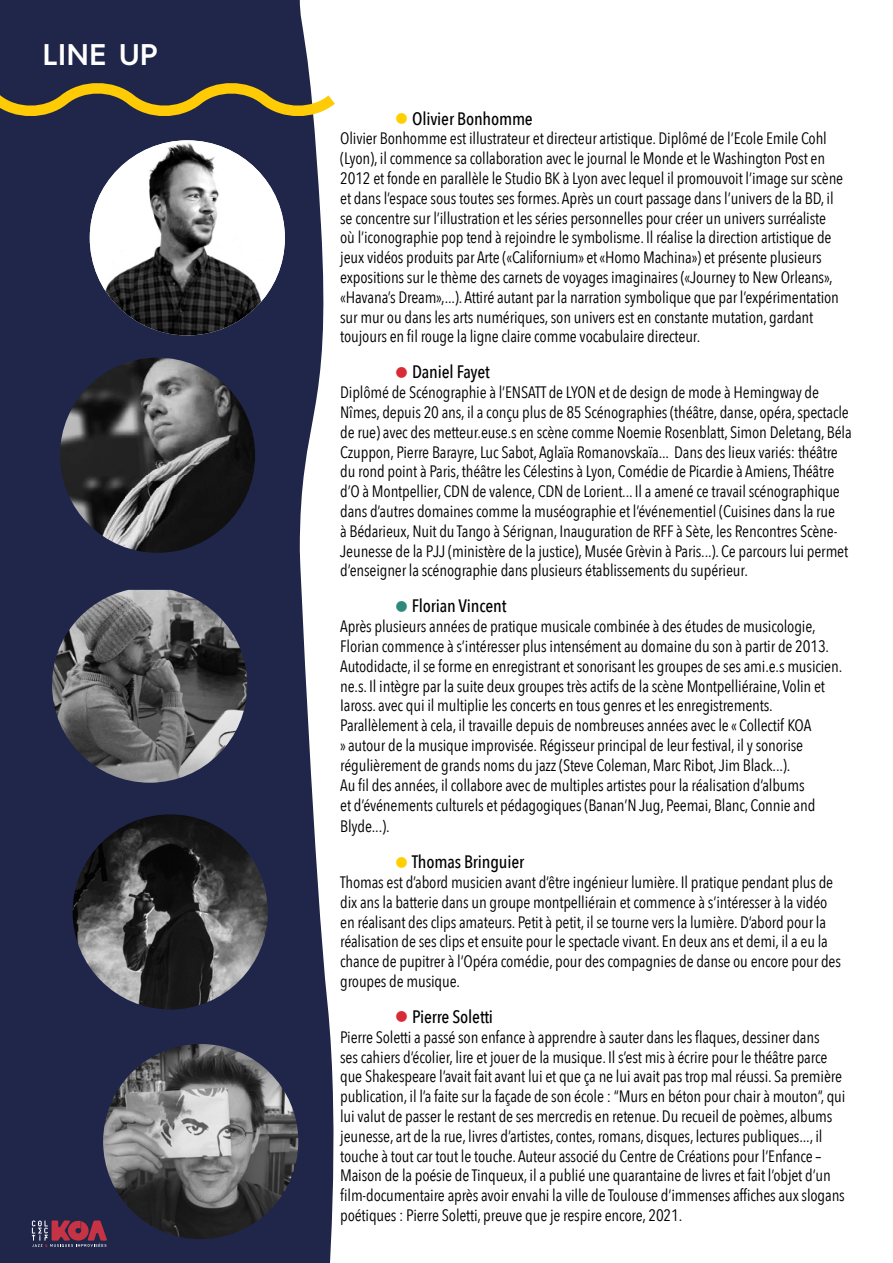
<style>
.page{position:relative;width:893px;height:1263px;background:#fff}
.page>*{position:absolute;margin:0;border:0;box-sizing:border-box;transform-origin:0 0}
.t1{font:600 30px "Hurme Geometric Sans 4";color:#fff}
.t2{font:500 18px "Avenir Next Condensed";letter-spacing:-.01em;color:#000}
.t3{font:16.5px/19.8px "Avenir Next Condensed";letter-spacing:-.01em;color:#000}
.s1{font-size:30px;color:#ffcf01}
.s2{font-size:30px;color:#d92b35}
.s3{font-size:30px;color:#2f887c}
</style>
<div class="page">
<svg style="left:261px;top:0;width:73px;height:1263px;fill:#20264a"></svg>
<div style="left:0;top:0;width:261px;height:1263px;background:#20264a"></div>
<svg style="left:32px;top:1220px;width:75px;height:27px"></svg>
<img style="left:73px;top:814px;width:195px;height:195px;border-radius:98px">
<img style="left:52px;top:590px;width:195px;height:193px">
<img style="left:60px;top:358px;width:195px;height:195px;border-radius:98px">
<img style="left:90px;top:140px;width:195px;height:195px;border-radius:98px">
<img style="left:103px;top:1044px;width:195px;height:195px;border-radius:98px">
<svg style="left:0;top:70px;width:335px;height:59px"></svg>
<h1 class="t1" style="left:43px;top:34px;width:117px">LINE UP</h1>
<p class="t2" style="left:394px;top:107px;width:140px"><span class="s1">•</span> Olivier Bonhomme</p>
<p class="t3" style="left:340px;top:128px;width:505px">Olivier Bonhomme est illustrateur et directeur artistique. Diplômé de l’Ecole Emile Cohl (Lyon), il commence sa collaboration avec le journal le Monde et le Washington Post en 2012 et fonde en parallèle le Studio BK à Lyon avec lequel il promouvoit l’image sur scène et dans l’espace sous toutes ses formes. Après un court passage dans l’univers de la BD, il se concentre sur l’illustration et les séries personnelles pour créer un univers surréaliste où l’iconographie pop tend à rejoindre le symbolisme. Il réalise la direction artistique de jeux vidéos produits par Arte («Californium» et «Homo Machina») et présente plusieurs expositions sur le thème des carnets de voyages imaginaires («Journey to New Orleans», «Havana’s Dream»,...). Attiré autant par la narration symbolique que par l’expérimentation sur mur ou dans les arts numériques, son univers est en constante mutation, gardant toujours en fil rouge la ligne claire comme vocabulaire directeur.</p>
<p class="t2" style="left:394px;top:361px;width:97px"><span class="s2">•</span> Daniel Fayet</p>
<p class="t3" style="left:340px;top:382px;width:513px">Diplômé de Scénographie à l’ENSATT de LYON et de design de mode à Hemingway de Nîmes, depuis 20 ans, il a conçu plus de 85 Scénographies (théâtre, danse, opéra, spectacle de rue) avec des metteur.euse.s en scène comme Noemie Rosenblatt, Simon Deletang, Béla Czuppon, Pierre Barayre, Luc Sabot, Aglaïa Romanovskaïa... Dans des lieux variés: théâtre du rond point à Paris, théâtre les Célestins à Lyon, Comédie de Picardie à Amiens, Théâtre d’O à Montpellier, CDN de valence, CDN de Lorient... Il a amené ce travail scénographique dans d’autres domaines comme la muséographie et l’événementiel (Cuisines dans la rue<br>à Bédarieux, Nuit du Tango à Sérignan, Inauguration de RFF à Sète, les Rencontres Scène-Jeunesse de la PJJ (ministère de la justice), Musée Grèvin à Paris...). Ce parcours lui permet d’enseigner la scénographie dans plusieurs établissements du supérieur.</p>
<p class="t2" style="left:394px;top:595px;width:114px"><span class="s3">•</span>Florian Vincent</p>
<p class="t3" style="left:340px;top:616px;width:504px">Après plusieurs années de pratique musicale combinée à des études de musicologie, Florian commence à s’intéresser plus intensément au domaine du son à partir de 2013.<br>Autodidacte, il se forme en enregistrant et sonorisant les groupes de ses ami.e.s musicien. ne.s. Il intègre par la suite deux groupes très actifs de la scène Montpelliéraine, Volin et Iaross. avec qui il multiplie les concerts en tous genres et les enregistrements.<br>Parallèlement à cela, il travaille depuis de nombreuses années avec le « Collectif KOA<br>» autour de la musique improvisée. Régisseur principal de leur festival, il y sonorise régulièrement de grands noms du jazz (Steve Coleman, Marc Ribot, Jim Black...).<br>Au fil des années, il collabore avec de multiples artistes pour la réalisation d’albums<br>et d’événements culturels et pédagogiques (Banan’N Jug, Peemai, Blanc, Connie and</p>
<p class="t3" style="left:340px;top:816px;width:51px">Blyde...).</p>
<p class="t2" style="left:394px;top:851px;width:132px"><span class="s1">•</span>Thomas Bringuier</p>
<p class="t3" style="left:340px;top:871px;width:502px">Thomas est d’abord musicien avant d’être ingénieur lumière. Il pratique pendant plus de dix ans la batterie dans un groupe montpelliérain et commence à s’intéresser à la vidéo en réalisant des clips amateurs. Petit à petit, il se tourne vers la lumière. D’abord pour la réalisation de ses clips et ensuite pour le spectacle vivant. En deux ans et demi, il a eu la chance de pupitrer à l’Opéra comédie, pour des compagnies de danse ou encore pour des groupes de musique.</p>
<p class="t2" style="left:394px;top:1006px;width:100px"><span class="s2">•</span> Pierre Soletti</p>
<p class="t3" style="left:340px;top:1026px;width:507px">Pierre Soletti a passé son enfance à apprendre à sauter dans les flaques, dessiner dans<br>ses cahiers d’écolier, lire et jouer de la musique. Il s’est mis à écrire pour le théâtre parce que Shakespeare l’avait fait avant lui et que ça ne lui avait pas trop mal réussi. Sa première publication, il l’a faite sur la façade de son école : “Murs en béton pour chair à mouton”, qui lui valut de passer le restant de ses mercredis en retenue. Du recueil de poèmes, albums jeunesse, art de la rue, livres d’artistes, contes, romans, disques, lectures publiques..., il touche à tout car tout le touche. Auteur associé du Centre de Créations pour l’Enfance – Maison de la poésie de Tinqueux, il a publié une quarantaine de livres et fait l’objet d’un film-documentaire après avoir envahi la ville de Toulouse d’immenses affiches aux slogans poétiques : Pierre Soletti, preuve que je respire encore, 2021.</p>
</div>
